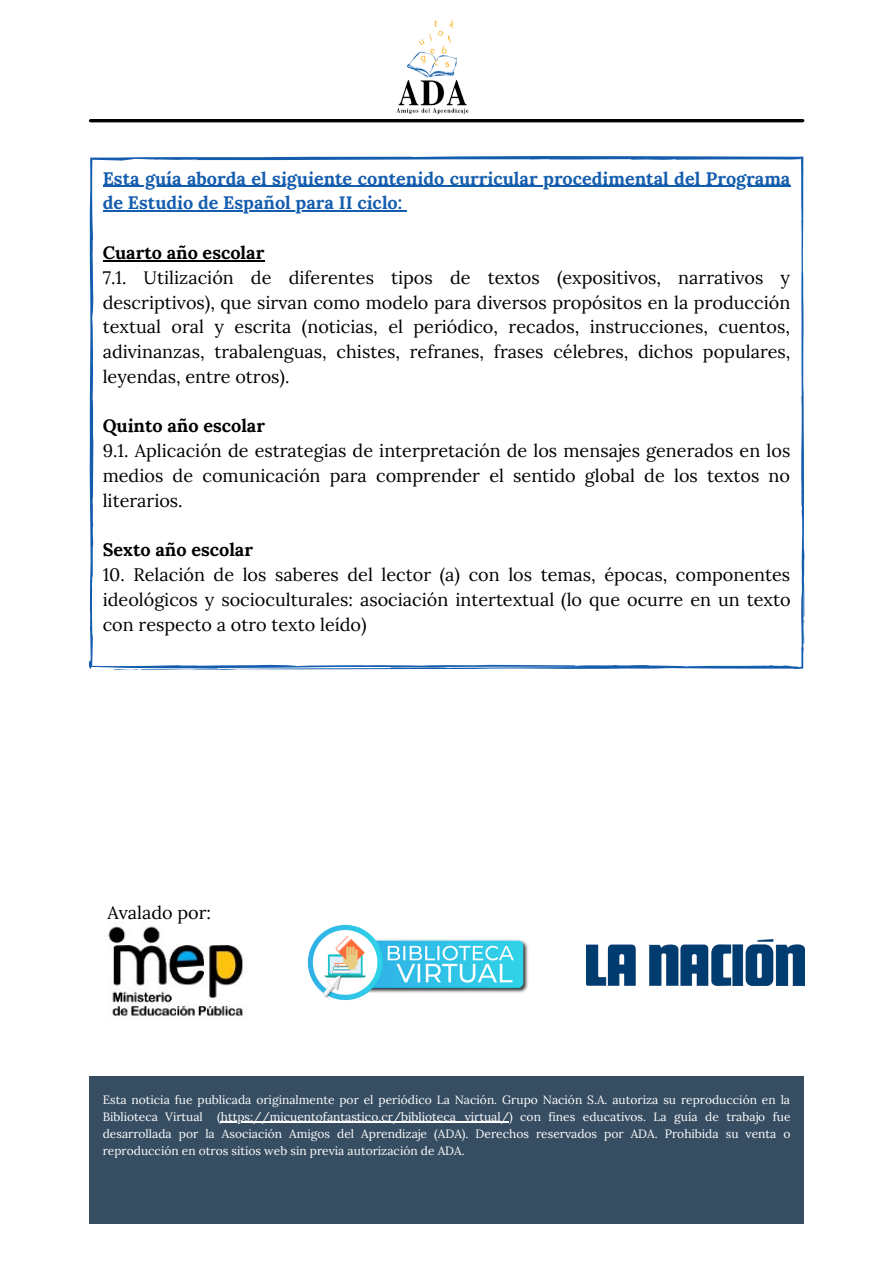
<style>
.page{position:relative;width:894px;height:1264px;background:#fff}
.page>*{position:absolute;margin:0;border:0;box-sizing:border-box;transform-origin:0 0}
.t1{font:18px/24.8px "Lora";color:#000;text-align:justify}
.t2{font:700 18px/24.8px "Lora";color:#145dae}
.t3{font:700 18px "Lora";color:#000}
.t4{font:12px/17px "Lora";color:#fff;text-align:justify}
</style>
<div class="page">
<div style="left:89px;top:1076px;width:714px;height:147px;background:#364d62"></div>
<img style="left:396px;top:20px;width:72px;height:103px">
<img style="left:586px;top:939px;width:217px;height:46px">
<img style="left:307px;top:924px;width:221px;height:77px">
<svg style="left:89px;top:156px;width:715px;height:514px"></svg>
<hr style="left:103px;top:186px;width:687px;height:1px;background:#145dae">
<hr style="left:103px;top:210px;width:299px;height:2px;background:#145dae">
<hr style="left:103px;top:260px;width:161px;height:1px;background:#000">
<img style="left:108px;top:926px;width:135px;height:90px">
<hr style="left:221px;top:1121px;width:288px;height:1px;background:#fff">
<hr style="left:90px;top:119px;width:712px;height:3px;background:#000">
<p class="t2" style="left:103px;top:166px;width:689px">Esta guía aborda el siguiente contenido curricular procedimental del Programa de Estudio de Español para II ciclo:</p>
<p class="t3" style="left:103px;top:241px;width:163px">Cuarto año escolar</p>
<p class="t1" style="left:103px;top:265px;width:689px">7.1. Utilización de diferentes tipos de textos (expositivos, narrativos y descriptivos), que sirvan como modelo para diversos propósitos en la producción textual oral y escrita (noticias, el periódico, recados, instrucciones, cuentos, adivinanzas, trabalenguas, chistes, refranes, frases célebres, dichos populares, leyendas, entre otros).</p>
<p class="t3" style="left:103px;top:414px;width:164px">Quinto año escolar</p>
<p class="t1" style="left:103px;top:438px;width:689px">9.1. Aplicación de estrategias de interpretación de los mensajes generados en los medios de comunicación para comprender el sentido global de los textos no literarios.</p>
<p class="t3" style="left:103px;top:538px;width:152px">Sexto año escolar</p>
<p class="t1" style="left:103px;top:562px;width:689px">10. Relación de los saberes del lector (a) con los temas, épocas, componentes ideológicos y socioculturales: asociación intertextual (lo que ocurre en un texto con respecto a otro texto leído)</p>
<p class="t1" style="left:107px;top:900px;width:105px">Avalado por:</p>
<p class="t4" style="left:103px;top:1090px;width:689px">Esta noticia fue publicada originalmente por el periódico La Nación. Grupo Nación S.A. autoriza su reproducción en la Biblioteca Virtual (https://micuentofantastico.cr/biblioteca_virtual/) con fines educativos. La guía de trabajo fue desarrollada por la Asociación Amigos del Aprendizaje (ADA). Derechos reservados por ADA. Prohibida su venta o reproducción en otros sitios web sin previa autorización de ADA.</p>
</div>
